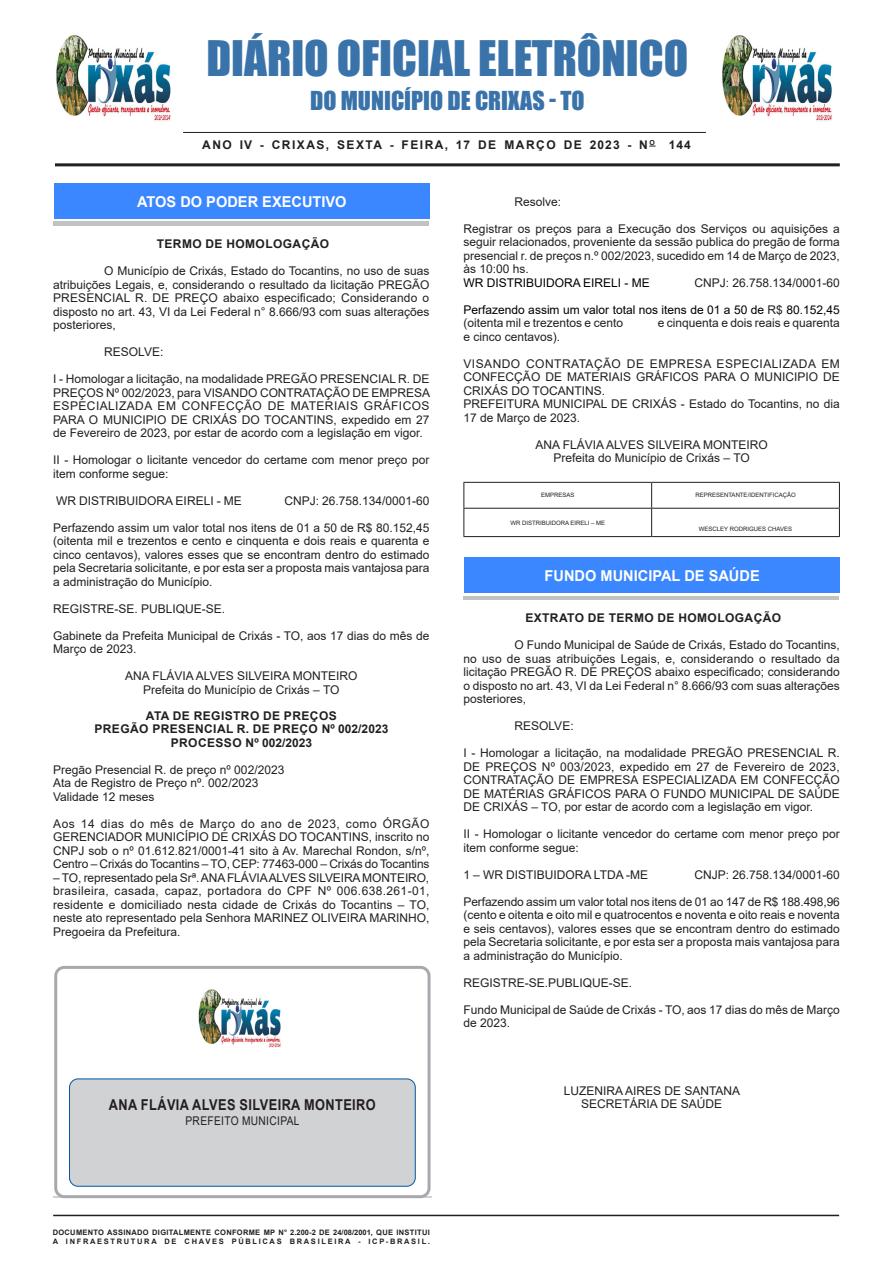
<style>
.page{position:relative;width:893px;height:1263px;background:#fff}
.page>*{position:absolute;margin:0;border:0;box-sizing:border-box;transform-origin:0 0}
.t1{font:45px "Impact";color:#3a73aa}
.t2{font:24px "Impact";color:#3a73aa}
.Chancela{font:700 15px "Arial";color:#fff}
.t3{font:700 15px "Arial";letter-spacing:.035em;color:#231f20;scale:.85 1}
.SEM_PARAGRAFO{font:12px/13.5px "Arial";color:#231f20;text-align:justify}
.CORPO_DE_TEXTO{font:12px/13.5px "Arial";color:#231f20;text-align:justify}
.CARGO{font:12px "Arial";color:#231f20}
.TITULOS{font:700 12px "Arial";letter-spacing:.035em;color:#231f20}
.SEM_PARAGRAFO-2{font:12px/13.5px "Arial";color:#000}
.TITULOS-2{font:700 12px "Arial";letter-spacing:.125em;color:#231f20}
.SEM_PARAGRAFO-3{font:12px "Arial";letter-spacing:.035em;color:#231f20;scale:.85 1}
.t4{font:700 7.5px "Arial";letter-spacing:.04em;color:#231f20}
.t5{font:700 7.5px "Arial";letter-spacing:.225em;color:#231f20}
.SEM_PARAGRAFO-4{font:6px "Arial";color:#231f20}
.s1{color:#231f20}
</style>
<div class="page">
<hr style="left:53px;top:1215px;width:786px;height:1px;background:#231f20">
<hr style="left:55px;top:163px;width:785px;height:3px;background:#231f20">
<hr style="left:183px;top:132px;width:523px;height:1px;background:#231f20">
<hr style="left:53px;top:1197px;width:379px;height:1px;background:#d1d2d4">
<div style="left:54px;top:966px;width:377px;height:232px;border:3px solid #a8a9ad;border-radius:9px"></div>
<div style="left:70px;top:1079px;width:345px;height:107px;background:#d1d2d4;border-radius:9px"></div>
<div style="left:69px;top:1079px;width:346px;height:107px;border:1px solid #0057a8;border-radius:9px"></div>
<img style="left:198px;top:989px;width:83px;height:59px">
<img style="left:722px;top:35px;width:110px;height:87px">
<img style="left:56px;top:35px;width:115px;height:87px">
<div style="left:53px;top:189px;width:375px;height:37px;background:#c1c2c4"></div>
<div style="left:53px;top:186px;width:375px;height:35px;background:#fff"></div>
<div style="left:54px;top:184px;width:375px;height:35px;background:#3a87ff"></div>
<hr style="left:463px;top:482px;width:189px;height:1px;background:#231f20">
<hr style="left:652px;top:482px;width:188px;height:1px;background:#231f20">
<hr style="left:463px;top:508px;width:189px;height:1px;background:#231f20">
<svg style="left:463px;top:483px;width:1px;height:53px"></svg>
<hr style="left:652px;top:508px;width:188px;height:1px;background:#231f20">
<svg style="left:651px;top:483px;width:1px;height:53px"></svg>
<svg style="left:839px;top:483px;width:1px;height:53px"></svg>
<hr style="left:463px;top:536px;width:189px;height:1px;background:#231f20">
<hr style="left:652px;top:536px;width:188px;height:1px;background:#231f20">
<hr style="left:463px;top:596px;width:376px;height:4px;background:#c1c2c4">
<div style="left:465px;top:558px;width:375px;height:35px;background:#3a87ff"></div>
<p class="t1" style="left:206px;top:23px;width:483px">DIÁRIO OFICIAL ELETRÔNICO</p>
<p class="t2" style="left:310px;top:82px;width:276px">DO MUNICÍPIO DE CRIXAS - TO</p>
<p class="TITULOS-2" style="left:202px;top:137px;width:490px">ANO IV - CRIXAS, SEXTA - FEIRA, 17 DE MARÇO DE 2023 - N<sup>O</sup> 144</p>
<p class="Chancela" style="left:137px;top:191px;width:211px">ATOS DO PODER EXECUTIVO</p>
<p class="TITULOS" style="left:157px;top:235px;width:174px">TERMO DE HOMOLOGAÇÃO</p>
<p class="CORPO_DE_TEXTO" style="left:53px;top:264px;width:378px;text-indent:51px">O Município de Crixás, Estado do Tocantins, no uso de suas atribuições Legais, e, considerando o resultado da licitação PREGÃO PRESENCIAL R. DE PREÇO abaixo especificado; Considerando o disposto no art. 43, VI da Lei Federal n° 8.666/93 com suas alterações posteriores,</p>
<p class="CORPO_DE_TEXTO" style="left:104px;top:345px;width:61px">RESOLVE:</p>
<p class="SEM_PARAGRAFO" style="left:53px;top:372px;width:378px">I - Homologar a licitação, na modalidade PREGÃO PRESENCIAL R. DE PREÇOS Nº 002/2023, para VISANDO CONTRATAÇÃO DE EMPRESA ESPECIALIZADA EM CONFECÇÃO DE MATERIAIS GRÁFICOS PARA O MUNICIPIO DE CRIXÁS DO TOCANTINS, expedido em 27 de Fevereiro de 2023, por estar de acordo com a legislação em vigor.</p>
<p class="SEM_PARAGRAFO" style="left:53px;top:453px;width:378px">II - Homologar o licitante vencedor do certame com menor preço por item conforme segue:</p>
<p class="SEM_PARAGRAFO" style="left:56px;top:494px;width:187px">WR DISTRIBUIDORA EIRELI - ME</p>
<p class="SEM_PARAGRAFO" style="left:284px;top:494px;width:147px">CNPJ: 26.758.134/0001-60</p>
<p class="SEM_PARAGRAFO" style="left:53px;top:521px;width:378px">Perfazendo assim um valor total nos itens de 01 a 50 de R$ 80.152,45 (oitenta mil e trezentos e cento e cinquenta e dois reais e quarenta e cinco centavos), valores esses que se encontram dentro do estimado pela Secretaria solicitante, e por esta ser a proposta mais vantajosa para a administração do Município.</p>
<p class="SEM_PARAGRAFO" style="left:53px;top:602px;width:174px">REGISTRE-SE. PUBLIQUE-SE.</p>
<p class="SEM_PARAGRAFO" style="left:53px;top:629px;width:378px">Gabinete da Prefeita Municipal de Crixás - TO, aos 17 dias do mês de<br>Março de 2023.</p>
<p class="CARGO" style="left:125px;top:668px;width:234px">ANA FLÁVIA ALVES SILVEIRA MONTEIRO</p>
<p class="CARGO" style="left:143px;top:681px;width:198px">Prefeita do Município de Crixás – TO</p>
<p class="TITULOS" style="left:146px;top:707px;width:192px">ATA DE REGISTRO DE PREÇOS</p>
<p class="TITULOS" style="left:94px;top:720px;width:295px">PREGÃO PRESENCIAL R. DE PREÇO Nº 002/2023</p>
<p class="TITULOS" style="left:171px;top:734px;width:143px">PROCESSO Nº 002/2023</p>
<p class="SEM_PARAGRAFO" style="left:53px;top:762px;width:233px">Pregão Presencial R. de preço nº 002/2023</p>
<p class="SEM_PARAGRAFO" style="left:53px;top:776px;width:207px">Ata de Registro de Preço nº. 002/2023</p>
<p class="SEM_PARAGRAFO" style="left:53px;top:789px;width:103px">Validade 12 meses</p>
<p class="SEM_PARAGRAFO" style="left:53px;top:816px;width:378px">Aos 14 dias do mês de Março do ano de 2023, como ÓRGÃO GERENCIADOR MUNICÍPIO DE CRIXÁS DO TOCANTINS, inscrito no CNPJ sob o nº 01.612.821/0001-41 sito à Av. Marechal Rondon, s/nº, Centro – Crixás do Tocantins – TO, CEP: 77463-000 – Crixás do Tocantins</p>
<p class="SEM_PARAGRAFO" style="left:53px;top:870px;width:378px">– TO, representado pela Srª. ANA FLÁVIA ALVES SILVEIRA MONTEIRO, brasileira, casada, capaz, portadora do CPF Nº 006.638.261-01, residente e domiciliado nesta cidade de Crixás do Tocantins – TO, neste ato representado pela Senhora MARINEZ OLIVEIRA MARINHO, Pregoeira da Prefeitura.</p>
<p class="t3" style="left:109px;top:1094px;width:316px">ANA FLÁVIA ALVES SILVEIRA MONTEIRO</p>
<p class="SEM_PARAGRAFO-3" style="left:185px;top:1112px;width:136px">PREFEITO MUNICIPAL</p>
<p class="CORPO_DE_TEXTO" style="left:514px;top:195px;width:48px">Resolve:</p>
<p class="SEM_PARAGRAFO" style="left:463px;top:222px;width:378px">Registrar os preços para a Execução dos Serviços ou aquisições a seguir relacionados, proveniente da sessão publica do pregão de forma presencial r. de preços n.º 002/2023, sucedido em 14 de Março de 2023, às 10:00 hs.</p>
<p class="SEM_PARAGRAFO-2" style="left:463px;top:276px;width:188px">WR DISTRIBUIDORA EIRELI - ME</p>
<p class="SEM_PARAGRAFO" style="left:694px;top:276px;width:147px">CNPJ: 26.758.134/0001-60</p>
<p class="SEM_PARAGRAFO-2" style="left:463px;top:303px;width:378px">Perfazendo assim um valor total nos itens de 01 a 50 de <span class="s1">R$</span> 80.152,45 <span class="s1">(oitenta mil e trezentos e cento</span></p>
<p class="SEM_PARAGRAFO" style="left:658px;top:316px;width:183px">e cinquenta e dois reais e quarenta</p>
<p class="SEM_PARAGRAFO" style="left:463px;top:330px;width:98px">e cinco centavos).</p>
<p class="SEM_PARAGRAFO" style="left:463px;top:357px;width:378px">VISANDO CONTRATAÇÃO DE EMPRESA ESPECIALIZADA EM CONFECÇÃO DE MATERIAIS GRÁFICOS PARA O MUNICIPIO DE CRIXÁS DO TOCANTINS.</p>
<p class="SEM_PARAGRAFO" style="left:463px;top:397px;width:378px">PREFEITURA MUNICIPAL DE CRIXÁS - Estado do Tocantins, no dia<br>17 de Março de 2023.</p>
<p class="CARGO" style="left:535px;top:436px;width:234px">ANA FLÁVIA ALVES SILVEIRA MONTEIRO</p>
<p class="CARGO" style="left:553px;top:450px;width:198px">Prefeita do Município de Crixás – TO</p>
<p class="SEM_PARAGRAFO-4" style="left:541px;top:491px;width:35px">EMPRESAS</p>
<p class="SEM_PARAGRAFO-4" style="left:695px;top:491px;width:102px">REPRESENTANTE/IDENTIFICAÇÃO</p>
<p class="SEM_PARAGRAFO-4" style="left:510px;top:518px;width:96px">WR DISTRIBUIDORA EIRELI – ME</p>
<p class="SEM_PARAGRAFO-4" style="left:699px;top:524px;width:95px">WESCLEY RODRIGUES CHAVES</p>
<p class="Chancela" style="left:545px;top:566px;width:217px">FUNDO MUNICIPAL DE SAÚDE</p>
<p class="TITULOS" style="left:525px;top:610px;width:257px">EXTRATO DE TERMO DE HOMOLOGAÇÃO</p>
<p class="CORPO_DE_TEXTO" style="left:463px;top:638px;width:378px;text-indent:51px">O Fundo Municipal de Saúde de Crixás, Estado do Tocantins, no uso de suas atribuições Legais, e, considerando o resultado da licitação PREGÃO R. DE PREÇOS abaixo especificado; considerando o disposto no art. 43, VI da Lei Federal n° 8.666/93 com suas alterações posteriores,</p>
<p class="CORPO_DE_TEXTO" style="left:514px;top:719px;width:61px">RESOLVE:</p>
<p class="SEM_PARAGRAFO" style="left:463px;top:746px;width:378px">I - Homologar a licitação, na modalidade PREGÃO PRESENCIAL R.<br>DE PREÇOS Nº 003/2023, expedido em 27 de Fevereiro de 2023, CONTRATAÇÃO DE EMPRESA ESPECIALIZADA EM CONFECÇÃO DE MATÉRIAS GRÁFICOS PARA O FUNDO MUNICIPAL DE SAÚDE DE CRIXÁS – TO, por estar de acordo com a legislação em vigor.</p>
<p class="SEM_PARAGRAFO" style="left:463px;top:827px;width:378px">II - Homologar o licitante vencedor do certame com menor preço por item conforme segue:</p>
<p class="SEM_PARAGRAFO" style="left:463px;top:868px;width:186px">1 – WR DISTIBUIDORA LTDA -ME</p>
<p class="SEM_PARAGRAFO" style="left:695px;top:868px;width:147px">CNJP: 26.758.134/0001-60</p>
<p class="SEM_PARAGRAFO" style="left:463px;top:895px;width:378px">Perfazendo assim um valor total nos itens de 01 ao 147 de R$ 188.498,96 (cento e oitenta e oito mil e quatrocentos e noventa e oito reais e noventa e seis centavos), valores esses que se encontram dentro do estimado pela Secretaria solicitante, e por esta ser a proposta mais vantajosa para a administração do Município.</p>
<p class="SEM_PARAGRAFO" style="left:463px;top:976px;width:170px">REGISTRE-SE.PUBLIQUE-SE.</p>
<p class="SEM_PARAGRAFO" style="left:463px;top:1003px;width:378px">Fundo Municipal de Saúde de Crixás - TO, aos 17 dias do mês de Março de 2023.</p>
<p class="CARGO" style="left:564px;top:1082px;width:178px">LUZENIRA AIRES DE SANTANA</p>
<p class="CARGO" style="left:581px;top:1096px;width:142px">SECRETÁRIA DE SAÚDE</p>
<p class="t4" style="left:53px;top:1227px;width:379px">DOCUMENTO ASSINADO DIGITALMENTE CONFORME MP N° 2.200-2 DE 24/08/2001, QUE INSTITUI</p>
<p class="t5" style="left:53px;top:1236px;width:379px">A INFRAESTRUTURA DE CHAVES PÚBLICAS BRASILEIRA - ICP-BRASIL.</p>
</div>
